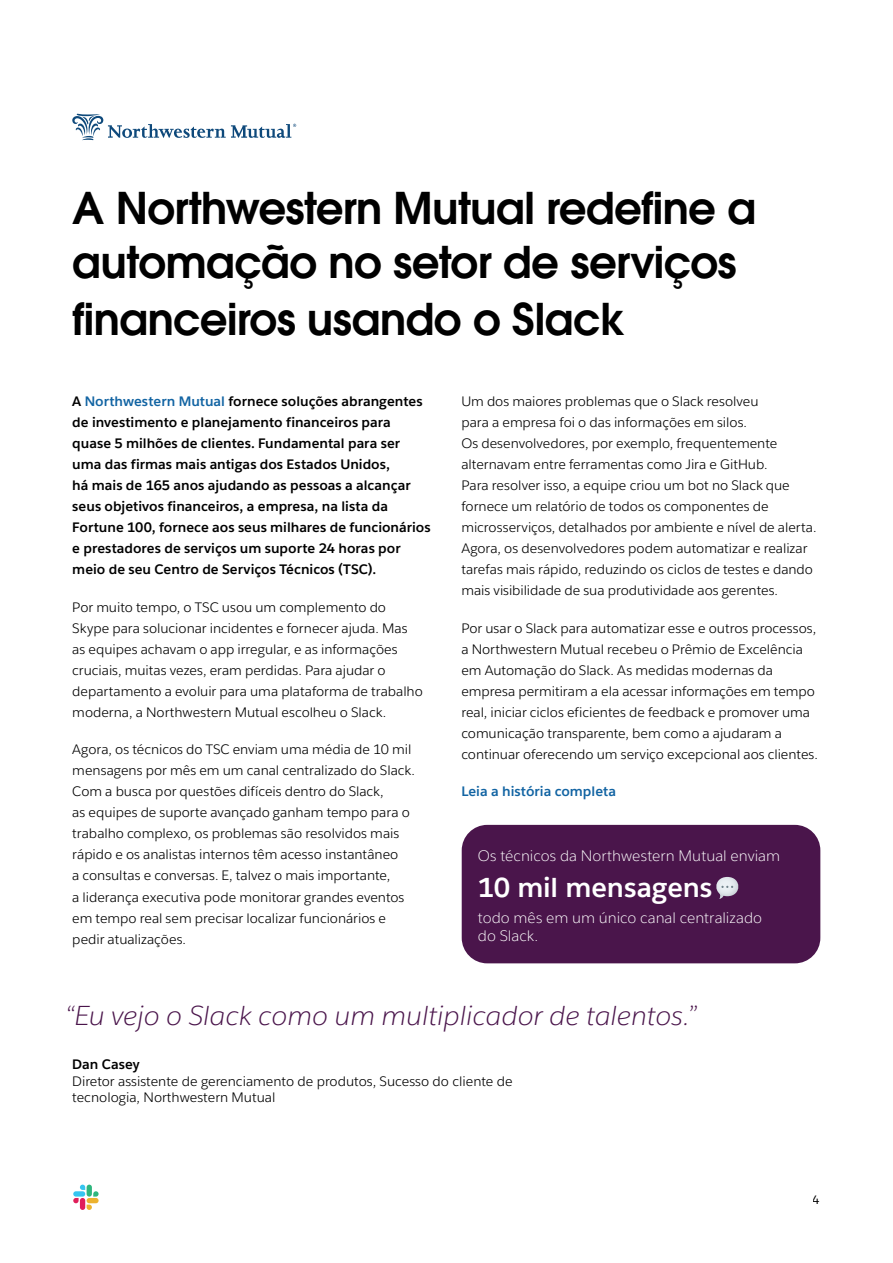
<style>
.page{position:relative;width:893px;height:1263px;background:#fff}
.page>*{position:absolute;margin:0;border:0;box-sizing:border-box;transform-origin:0 0}
.t1{font:43.5px/55.5px "Avant Garde For Salesforce Dm";letter-spacing:-.015em;color:#000}
.t2{font:italic 300 27px "Salesforce Sans";color:#4a154b}
.Purple_box_main{font:700 27px "Salesforce Sans";letter-spacing:-.005em;color:#fff}
.Purple_box_main-2{font:300 15px/17.2px "Salesforce Sans";color:#fff}
.Purple_box_body{font:300 15px "Salesforce Sans";color:#fff}
.Body{font:13.5px/21px "Salesforce Sans";letter-spacing:-.005em;color:#000}
.Body-2{font:700 13.5px/21px "Salesforce Sans";color:#000}
.Body-3{font:700 13.5px "Salesforce Sans";color:#1264a3}
.t3{font:12px "Salesforce Sans";color:#000}
.s1{color:#1264a3}
</style>
<div class="page">
<svg style="left:73px;top:1198px;width:6px;height:5px"></svg>
<div style="left:80px;top:1198px;width:5px;height:12px;background:#e01e5a;border-radius:3px"></div>
<svg style="left:80px;top:1184px;width:5px;height:6px"></svg>
<div style="left:73px;top:1191px;width:12px;height:5px;background:#36c5f0;border-radius:3px"></div>
<svg style="left:93px;top:1191px;width:6px;height:5px"></svg>
<div style="left:87px;top:1184px;width:5px;height:12px;background:#2eb67d;border-radius:3px"></div>
<svg style="left:87px;top:1204px;width:5px;height:6px"></svg>
<div style="left:87px;top:1198px;width:12px;height:5px;background:#ecb22e;border-radius:3px"></div>
<svg style="left:72px;top:114px;width:224px;height:26px"></svg>
<div style="left:462px;top:825px;width:358px;height:138px;background:#4a154b;border-radius:26px"></div>
<svg style="left:716px;top:877px;width:23px;height:22px"></svg>
<h1 class="t1" style="left:72px;top:180px;width:685px">A Northwestern Mutual redefine a automação no setor de serviços financeiros usando o Slack</h1>
<p class="Body-2" style="left:72px;top:391px;width:360px">A <span class="s1">Northwestern Mutual</span> fornece soluções abrangentes de investimento e planejamento financeiros para quase 5 milhões de clientes. Fundamental para ser uma das firmas mais antigas dos Estados Unidos,<br>há mais de 165 anos ajudando as pessoas a alcançar seus objetivos financeiros, a empresa, na lista da Fortune 100, fornece aos seus milhares de funcionários e prestadores de serviços um suporte 24 horas por meio de seu Centro de Serviços Técnicos (TSC).</p>
<p class="Body" style="left:72px;top:597px;width:352px">Por muito tempo, o TSC usou um complemento do Skype para solucionar incidentes e fornecer ajuda. Mas as equipes achavam o app irregular, e as informações cruciais, muitas vezes, eram perdidas. Para ajudar o departamento a evoluir para uma plataforma de trabalho moderna, a Northwestern Mutual escolheu o Slack.</p>
<p class="Body" style="left:72px;top:739px;width:344px">Agora, os técnicos do TSC enviam uma média de 10 mil mensagens por mês em um canal centralizado do Slack.<br>Com a busca por questões difíceis dentro do Slack,<br>as equipes de suporte avançado ganham tempo para o trabalho complexo, os problemas são resolvidos mais rápido e os analistas internos têm acesso instantâneo<br>a consultas e conversas. E, talvez o mais importante,<br>a liderança executiva pode monitorar grandes eventos em tempo real sem precisar localizar funcionários e pedir atualizações.</p>
<p class="Body" style="left:461px;top:391px;width:357px">Um dos maiores problemas que o Slack resolveu<br>para a empresa foi o das informações em silos.<br>Os desenvolvedores, por exemplo, frequentemente alternavam entre ferramentas como Jira e GitHub.<br>Para resolver isso, a equipe criou um bot no Slack que fornece um relatório de todos os componentes de microsserviços, detalhados por ambiente e nível de alerta.<br>Agora, os desenvolvedores podem automatizar e realizar tarefas mais rápido, reduzindo os ciclos de testes e dando mais visibilidade de sua produtividade aos gerentes.</p>
<p class="Body" style="left:461px;top:618px;width:358px">Por usar o Slack para automatizar esse e outros processos, a Northwestern Mutual recebeu o Prêmio de Excelência em Automação do Slack. As medidas modernas da empresa permitiram a ela acessar informações em tempo real, iniciar ciclos eficientes de feedback e promover uma comunicação transparente, bem como a ajudaram a continuar oferecendo um serviço excepcional aos clientes.</p>
<p class="Body-3" style="left:461px;top:783px;width:156px">Leia a história completa</p>
<p class="Purple_box_body" style="left:478px;top:847px;width:304px">Os técnicos da Northwestern Mutual enviam</p>
<p class="Purple_box_main" style="left:478px;top:870px;width:236px">10 mil mensagens</p>
<p class="Purple_box_main-2" style="left:478px;top:909px;width:286px">todo mês em um único canal centralizado do Slack.</p>
<p class="t2" style="left:64px;top:999px;width:635px">“Eu vejo o Slack como um multiplicador de talentos.”</p>
<p class="Body-2" style="left:72px;top:1054px;width:69px">Dan Casey</p>
<p class="Body" style="left:72px;top:1073px;width:442px;line-height:16.5px">Diretor assistente de gerenciamento de produtos, Sucesso do cliente de tecnologia, Northwestern Mutual</p>
<p class="t3" style="left:813px;top:1192px;width:9px">4</p>
</div>
